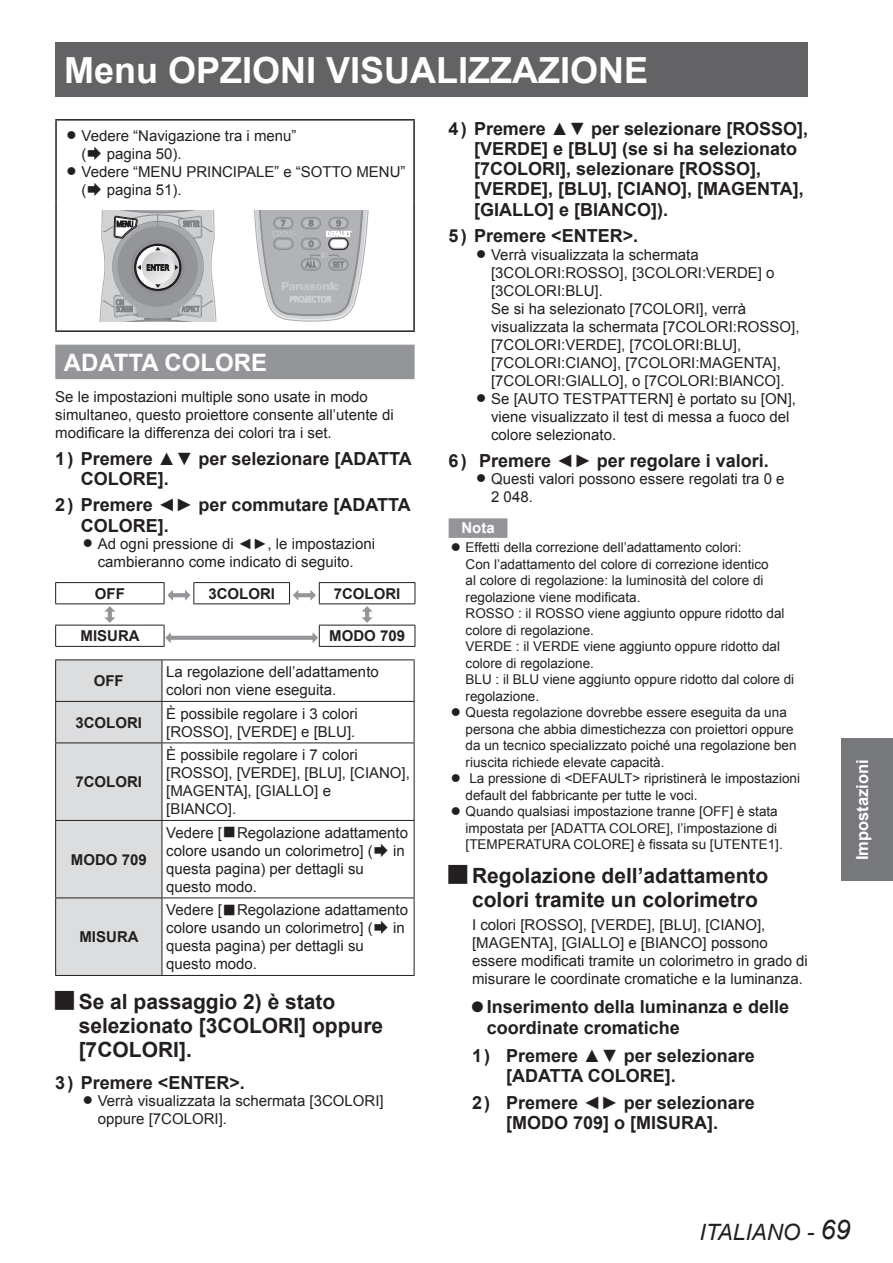
<style>
.page{position:relative;width:893px;height:1263px;background:#fff}
.page>*{position:absolute;margin:0;border:0;box-sizing:border-box;transform-origin:0 0}
.t1{font:700 36px "Arial";color:#fff}
.t2{font:700 24px "Arial";color:#fff}
.t3{font:italic 22.5px "Arial";color:#231f20}
.t4{font:700 21px/24px "Arial";color:#231f20}
.t5{font:700 18px/20.2px "Arial";color:#231f20}
.t6{font:700 16.5px "Arial";color:#fff}
.t7{font:15px/18px "Arial";color:#231f20}
.t8{font:700 15px "Arial";color:#231f20}
.t9{font:700 15px "Arial";color:#fff}
.t10{font:13.5px/16.5px "Arial";color:#231f20}
.s1{font-family:"Arial Unicode MS";font-size:24px}
.s2{font-size:27px}
</style>
<div class="page">
<div style="left:842px;top:738px;width:51px;height:143px;background:#76787b"></div>
<div style="left:55px;top:345px;width:360px;height:34px;background:#939598"></div>
<hr style="left:55px;top:119px;width:360px;height:2px;background:#231f20">
<hr style="left:55px;top:121px;width:2px;height:81px;background:#231f20">
<hr style="left:413px;top:121px;width:2px;height:81px;background:#231f20">
<hr style="left:55px;top:202px;width:2px;height:128px;background:#231f20">
<hr style="left:413px;top:202px;width:2px;height:128px;background:#231f20">
<hr style="left:55px;top:330px;width:360px;height:2px;background:#231f20">
<svg style="left:99px;top:210px;width:118px;height:112px;background:#b0b1b4"></svg>
<svg style="left:254px;top:210px;width:115px;height:112px"></svg>
<hr style="left:55px;top:582px;width:109px;height:1px;background:#231f20">
<svg style="left:55px;top:583px;width:1px;height:20px"></svg>
<hr style="left:193px;top:582px;width:97px;height:1px;background:#231f20">
<hr style="left:319px;top:582px;width:96px;height:1px;background:#231f20">
<svg style="left:415px;top:583px;width:1px;height:20px"></svg>
<hr style="left:193px;top:603px;width:97px;height:1px;background:#231f20">
<hr style="left:55px;top:603px;width:109px;height:1px;background:#231f20">
<hr style="left:319px;top:603px;width:96px;height:1px;background:#231f20">
<hr style="left:55px;top:625px;width:109px;height:1px;background:#231f20">
<svg style="left:55px;top:625px;width:1px;height:21px"></svg>
<hr style="left:55px;top:646px;width:109px;height:1px;background:#231f20">
<hr style="left:319px;top:625px;width:96px;height:1px;background:#231f20">
<svg style="left:415px;top:625px;width:1px;height:21px"></svg>
<hr style="left:319px;top:646px;width:96px;height:1px;background:#231f20">
<svg style="left:164px;top:583px;width:30px;height:20px"></svg>
<svg style="left:289px;top:583px;width:31px;height:20px"></svg>
<svg style="left:104px;top:606px;width:11px;height:17px"></svg>
<svg style="left:362px;top:606px;width:11px;height:17px"></svg>
<svg style="left:164px;top:625px;width:156px;height:21px"></svg>
<div style="left:56px;top:660px;width:106px;height:315px;background:#dcdddf"></div>
<hr style="left:55px;top:659px;width:107px;height:1px;background:#231f20">
<hr style="left:55px;top:660px;width:1px;height:41px;background:#231f20">
<hr style="left:162px;top:659px;width:252px;height:1px;background:#231f20">
<hr style="left:162px;top:660px;width:1px;height:41px;background:#231f20">
<hr style="left:414px;top:660px;width:1px;height:41px;background:#231f20">
<hr style="left:55px;top:701px;width:107px;height:1px;background:#231f20">
<hr style="left:55px;top:702px;width:1px;height:40px;background:#231f20">
<hr style="left:162px;top:701px;width:252px;height:1px;background:#231f20">
<hr style="left:162px;top:702px;width:1px;height:40px;background:#231f20">
<hr style="left:414px;top:702px;width:1px;height:40px;background:#231f20">
<hr style="left:55px;top:742px;width:107px;height:1px;background:#231f20">
<hr style="left:55px;top:743px;width:1px;height:77px;background:#231f20">
<hr style="left:162px;top:742px;width:252px;height:1px;background:#231f20">
<hr style="left:162px;top:743px;width:1px;height:77px;background:#231f20">
<hr style="left:414px;top:743px;width:1px;height:77px;background:#231f20">
<hr style="left:55px;top:820px;width:107px;height:1px;background:#231f20">
<hr style="left:55px;top:821px;width:1px;height:76px;background:#231f20">
<hr style="left:162px;top:820px;width:252px;height:1px;background:#231f20">
<hr style="left:162px;top:821px;width:1px;height:76px;background:#231f20">
<hr style="left:414px;top:821px;width:1px;height:76px;background:#231f20">
<hr style="left:55px;top:897px;width:107px;height:1px;background:#231f20">
<hr style="left:55px;top:898px;width:1px;height:77px;background:#231f20">
<hr style="left:162px;top:897px;width:252px;height:1px;background:#231f20">
<hr style="left:162px;top:898px;width:1px;height:77px;background:#231f20">
<hr style="left:414px;top:898px;width:1px;height:77px;background:#231f20">
<hr style="left:55px;top:975px;width:107px;height:1px;background:#231f20">
<hr style="left:162px;top:975px;width:252px;height:1px;background:#231f20">
<div style="left:449px;top:518px;width:58px;height:20px;background:#939598"></div>
<div style="left:56px;top:43px;width:752px;height:54px;background:#636366"></div>
<h1 class="t1" style="left:64px;top:47px;width:586px">Menu OPZIONI VISUALIZZAZIONE</h1>
<h2 class="t2" style="left:410px;top:60px;width:391px">Menu OPZIONI VISUALIZZAZIONE</h2>
<p class="t7" style="left:82px;top:127px;width:217px">Vedere “Navigazione tra i menu” (</p>
<p class="t7" style="left:82px;top:145px;width:325px;text-indent:25px">pagina 50).<br>Vedere “MENU PRINCIPALE” e “SOTTO MENU” (</p>
<p class="t7" style="left:107px;top:181px;width:77px">pagina 51).</p>
<h2 class="t2" style="left:64px;top:347px;width:205px">ADATTA COLORE</h2>
<p class="t7" style="left:55px;top:387px;width:340px">Se le impostazioni multiple sono usate in modo simultaneo, questo proiettore consente all’utente di modificare la differenza dei colori tra i set.</p>
<p class="t5" style="left:81px;top:449px;width:333px;text-indent:-26px">11 Premere ▲▼ per selezionare [ADATTA<br>COLORE].</p>
<p class="t5" style="left:81px;top:496px;width:332px;text-indent:-26px">22 Premere ◄► per commutare [ADATTA<br>COLORE].</p>
<p class="t7" style="left:98px;top:535px;width:279px">Ad ogni pressione di ◄►, le impostazioni cambieranno come indicato di seguito.</p>
<p class="t8" style="left:95px;top:583px;width:31px">OFF</p>
<p class="t8" style="left:208px;top:583px;width:68px">3COLORI</p>
<p class="t8" style="left:334px;top:583px;width:68px">7COLORI</p>
<p class="t8" style="left:81px;top:626px;width:61px">MISURA</p>
<p class="t8" style="left:329px;top:626px;width:77px">MODO 709</p>
<p class="t8" style="left:94px;top:671px;width:32px">OFF</p>
<p class="t7" style="left:166px;top:663px;width:214px">La regolazione dell’adattamento colori non viene eseguita.</p>
<p class="t8" style="left:75px;top:712px;width:68px">3COLORI</p>
<p class="t7" style="left:166px;top:704px;width:193px">È possibile regolare i 3 colori [ROSSO], [VERDE] e [BLU].</p>
<p class="t8" style="left:75px;top:772px;width:68px">7COLORI</p>
<p class="t7" style="left:166px;top:746px;width:245px">È possibile regolare i 7 colori [ROSSO], [VERDE], [BLU], [CIANO], [MAGENTA], [GIALLO] e<br>[BIANCO].</p>
<p class="t8" style="left:71px;top:849px;width:77px">MODO 709</p>
<p class="t7" style="left:166px;top:823px;width:243px">Vedere [<span class="s1">■</span>Regolazione adattamento colore usando un colorimetro] (</p>
<p class="t7" style="left:393px;top:841px;width:13px">in</p>
<p class="t7" style="left:166px;top:859px;width:199px">questa pagina) per dettagli su questo modo.</p>
<p class="t7" style="left:166px;top:901px;width:243px">Vedere [<span class="s1">■</span>Regolazione adattamento colore usando un colorimetro] (</p>
<p class="t7" style="left:393px;top:919px;width:13px">in</p>
<p class="t8" style="left:79px;top:927px;width:61px">MISURA</p>
<p class="t7" style="left:166px;top:937px;width:199px">questa pagina) per dettagli su questo modo.</p>
<h3 class="t4" style="left:79px;top:990px;width:306px">Se al passaggio 2) è stato selezionato [3COLORI] oppure [7COLORI].</h3>
<p class="t5" style="left:55px;top:1073px;width:191px">33 Premere &lt;ENTER&gt;.</p>
<p class="t7" style="left:98px;top:1092px;width:287px">Verrà visualizzata la schermata [3COLORI] oppure [7COLORI].</p>
<p class="t5" style="left:474px;top:119px;width:335px;text-indent:-26px">44 Premere ▲▼ per selezionare [ROSSO], [VERDE] e [BLU] (se si ha selezionato [7COLORI], selezionare [ROSSO], [VERDE], [BLU], [CIANO], [MAGENTA], [GIALLO] e [BIANCO]).</p>
<p class="t5" style="left:449px;top:226px;width:191px">55 Premere &lt;ENTER&gt;.</p>
<p class="t7" style="left:491px;top:246px;width:310px">Verrà visualizzata la schermata [3COLORI:ROSSO], [3COLORI:VERDE] o [3COLORI:BLU].<br>Se si ha selezionato [7COLORI], verrà visualizzata la schermata [7COLORI:ROSSO], [7COLORI:VERDE], [7COLORI:BLU], [7COLORI:CIANO], [7COLORI:MAGENTA], [7COLORI:GIALLO], o [7COLORI:BIANCO].<br>Se [AUTO TESTPATTERN] è portato su [ON], viene visualizzato il test di messa a fuoco del colore selezionato.</p>
<p class="t5" style="left:449px;top:451px;width:322px">66 Premere ◄► per regolare i valori.</p>
<p class="t7" style="left:491px;top:470px;width:295px">Questi valori possono essere regolati tra 0 e<br>2 048.</p>
<p class="t9" style="left:461px;top:518px;width:35px">Nota</p>
<p class="t10" style="left:466px;top:539px;width:336px">Effetti della correzione dell’adattamento colori:<br>Con l’adattamento del colore di correzione identico<br>al colore di regolazione: la luminosità del colore di regolazione viene modificata.<br>ROSSO : il ROSSO viene aggiunto oppure ridotto dal colore di regolazione.<br>VERDE : il VERDE viene aggiunto oppure ridotto dal colore di regolazione.<br>BLU : il BLU viene aggiunto oppure ridotto dal colore di regolazione.<br>Questa regolazione dovrebbe essere eseguita da una persona che abbia dimestichezza con proiettori oppure da un tecnico specializzato poiché una regolazione ben riuscita richiede elevate capacità.<br>La pressione di &lt;DEFAULT&gt; ripristinerà le impostazioni default del fabbricante per tutte le voci.<br>Quando qualsiasi impostazione tranne [OFF] è stata impostata per [ADATTA COLORE], l’impostazione di [TEMPERATURA COLORE] è fissata su [UTENTE1].</p>
<h3 class="t4" style="left:472px;top:864px;width:298px">Regolazione dell’adattamento colori tramite un colorimetro</h3>
<p class="t7" style="left:472px;top:916px;width:337px">I colori [ROSSO], [VERDE], [BLU], [CIANO], [MAGENTA], [GIALLO] e [BIANCO] possono essere modificati tramite un colorimetro in grado di misurare le coordinate cromatiche e la luminanza.</p>
<p class="t5" style="left:487px;top:997px;width:304px;line-height:21px">Inserimento della luminanza e delle coordinate cromatiche</p>
<p class="t5" style="left:506px;top:1046px;width:250px;text-indent:-34px">11 Premere ▲▼ per selezionare [ADATTA COLORE].</p>
<p class="t5" style="left:472px;top:1093px;width:284px;text-align:center">22 Premere ◄► per selezionare [MODO 709] o [MISURA].</p>
<p class="t6" style="left:851px;top:860px;width:102px;rotate:-90deg">Impostazioni</p>
<h3 class="t3" style="left:700px;top:1217px;width:152px">ITALIANO - <span class="s2">69</span></h3>
</div>
